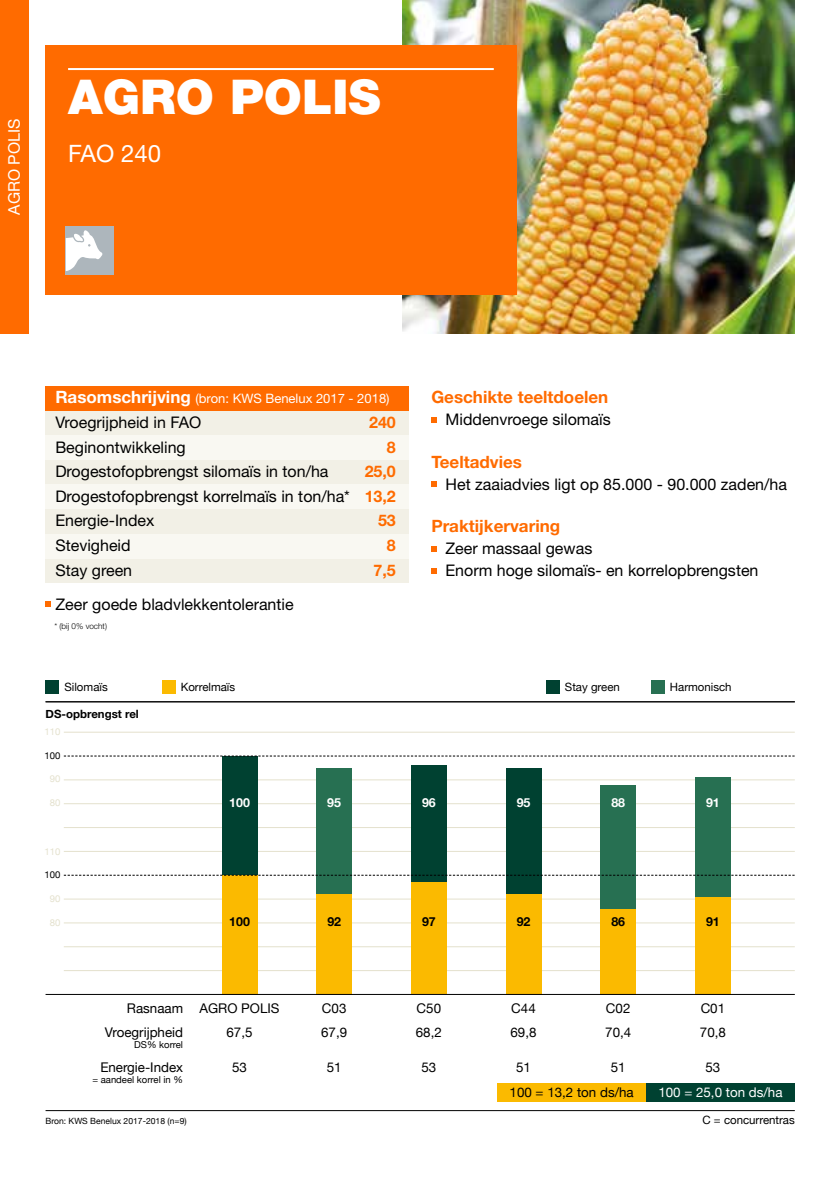
<style>
.page{position:relative;width:840px;height:1191px;background:#fff}
.page>*{position:absolute;margin:0;border:0;box-sizing:border-box;transform-origin:0 0}
.t1{font:900 48px "Helvetica Neue LT Std";color:#fff}
.t2{font:24px "Helvetica Neue LT Std";color:#fff}
.t3{font:700 17px "Helvetica Neue LT Std";color:#ff6b00}
.t4{font:16px/24.6px "Helvetica Neue LT Std";color:#000}
.t5{font:700 16px "Helvetica Neue LT Std";color:#ff6b00}
.t6{font:16px "Helvetica Neue LT Std";color:#fff}
.t7{font:13.4px/23.6px "Helvetica Neue";color:#000}
.t8{font:13.4px "Helvetica Neue";color:#fff}
.t9{font:13px "Helvetica Neue LT Std";color:#fff}
.t10{font:700 12.4px "Helvetica Neue";color:#fff}
.t11{font:700 12.4px "Helvetica Neue";color:#000}
.t12{font:11.4px "Helvetica Neue";color:#000}
.t13{font:700 11.4px "Helvetica Neue";color:#000}
.t14{font:9.6px "Helvetica Neue";color:#000}
.t15{font:9.6px "Helvetica Neue";color:#e4e1cd}
.t16{font:8.6px "Helvetica Neue";color:#000}
.t17{font:300 8.2px "Helvetica Neue LT Std";color:#000}
.s1{font-weight:700;font-size:17px}
.s2{font-weight:700;color:#ff6b00}
</style>
<div class="page">
<img style="left:403px;top:0;width:391px;height:333px">
<div style="left:45px;top:45px;width:471px;height:250px;background:#ff6b00"></div>
<hr style="left:68px;top:68px;width:425px;height:2px;background:#fff">
<div style="left:66px;top:226px;width:48px;height:48px;background:#adb6bc"></div>
<svg style="left:66px;top:230px;width:37px;height:41px"></svg>
<div style="left:0;top:0;width:28px;height:333px;background:#ff6b00"></div>
<svg style="left:431px;top:417px;width:6px;height:5px"></svg>
<svg style="left:431px;top:481px;width:6px;height:6px"></svg>
<svg style="left:431px;top:546px;width:6px;height:5px"></svg>
<svg style="left:431px;top:568px;width:6px;height:5px"></svg>
<div style="left:45px;top:386px;width:363px;height:25px;background:#ff6b00"></div>
<div style="left:45px;top:411px;width:363px;height:24px;background:#f2f0e6"></div>
<div style="left:45px;top:460px;width:363px;height:24px;background:#f2f0e6"></div>
<div style="left:45px;top:509px;width:363px;height:25px;background:#f2f0e6"></div>
<div style="left:45px;top:558px;width:363px;height:25px;background:#f2f0e6"></div>
<div style="left:45px;top:435px;width:363px;height:25px;background:#f9f8f2"></div>
<div style="left:45px;top:484px;width:363px;height:25px;background:#f9f8f2"></div>
<div style="left:45px;top:534px;width:363px;height:24px;background:#f9f8f2"></div>
<svg style="left:45px;top:601px;width:6px;height:6px"></svg>
<hr style="left:46px;top:1110px;width:748px;height:1px;background:#000">
<div style="left:497px;top:1082px;width:148px;height:19px;background:#fbba00"></div>
<div style="left:645px;top:1082px;width:149px;height:19px;background:#004131"></div>
<div style="left:46px;top:680px;width:13px;height:14px;background:#004131"></div>
<div style="left:545px;top:680px;width:14px;height:14px;background:#004131"></div>
<div style="left:162px;top:680px;width:13px;height:14px;background:#fbba00"></div>
<div style="left:650px;top:680px;width:14px;height:14px;background:#277052"></div>
<hr style="left:46px;top:701px;width:748px;height:1px;background:#000">
<hr style="left:64px;top:970px;width:730px;height:1px;background:#e4e1cd">
<hr style="left:64px;top:946px;width:730px;height:1px;background:#e4e1cd">
<hr style="left:64px;top:922px;width:730px;height:1px;background:#e4e1cd">
<hr style="left:64px;top:898px;width:730px;height:1px;background:#e4e1cd">
<hr style="left:64px;top:851px;width:730px;height:1px;background:#e4e1cd">
<hr style="left:64px;top:827px;width:730px;height:1px;background:#e4e1cd">
<hr style="left:64px;top:803px;width:730px;height:1px;background:#e4e1cd">
<hr style="left:64px;top:779px;width:730px;height:1px;background:#e4e1cd">
<hr style="left:64px;top:732px;width:730px;height:1px;background:#e4e1cd">
<div style="left:222px;top:756px;width:35px;height:238px;background:#004131"></div>
<div style="left:316px;top:768px;width:35px;height:226px;background:#277052"></div>
<div style="left:411px;top:765px;width:35px;height:229px;background:#004131"></div>
<div style="left:505px;top:768px;width:36px;height:226px;background:#004131"></div>
<div style="left:600px;top:784px;width:35px;height:210px;background:#277052"></div>
<div style="left:695px;top:777px;width:35px;height:217px;background:#277052"></div>
<div style="left:222px;top:875px;width:35px;height:119px;background:#fbba00"></div>
<div style="left:316px;top:894px;width:35px;height:100px;background:#fbba00"></div>
<div style="left:411px;top:882px;width:35px;height:112px;background:#fbba00"></div>
<div style="left:505px;top:894px;width:36px;height:100px;background:#fbba00"></div>
<div style="left:600px;top:908px;width:35px;height:86px;background:#fbba00"></div>
<div style="left:695px;top:896px;width:35px;height:98px;background:#fbba00"></div>
<hr style="left:46px;top:994px;width:748px;height:1px;background:#000">
<svg style="left:64px;top:875px;width:730px;height:1px"></svg>
<svg style="left:64px;top:755px;width:730px;height:1px"></svg>
<p class="t6" style="left:5px;top:215px;width:98px;rotate:-90deg">AGRO POLIS</p>
<h1 class="t1" style="left:68px;top:68px;width:314px">AGRO POLIS</h1>
<h2 class="t2" style="left:68px;top:139px;width:94px">FAO 240</h2>
<p class="t9" style="left:55px;top:391px;width:335px"><span class="s1">Rasomschrijving</span> (bron: KWS Benelux 2017 - 2018)</p>
<p class="t4" style="left:55px;top:410px;width:147px">Vroegrijpheid in FAO</p>
<p class="t5" style="left:369px;top:412px;width:28px">240</p>
<p class="t4" style="left:55px;top:434px;width:132px">Beginontwikkeling</p>
<p class="t5" style="left:387px;top:437px;width:10px">8</p>
<p class="t4" style="left:55px;top:459px;width:274px">Drogestofopbrengst silomaïs in ton/ha</p>
<p class="t4" style="left:55px;top:459px;width:342px;text-align:justify;text-indent:309px"><span class="s2">25,0<br></span>Drogestofopbrengst korrelmaïs in ton/ha* <span class="s2">13,2<br></span>Energie-Index</p>
<p class="t5" style="left:378px;top:511px;width:19px">53</p>
<p class="t4" style="left:55px;top:533px;width:77px">Stevigheid</p>
<p class="t5" style="left:387px;top:535px;width:10px">8</p>
<p class="t4" style="left:55px;top:557px;width:78px">Stay green</p>
<p class="t5" style="left:373px;top:560px;width:24px">7,5</p>
<p class="t4" style="left:55px;top:591px;width:239px">Zeer goede bladvlekkentolerantie</p>
<p class="t17" style="left:54px;top:621px;width:54px">* (bij 0% vocht)</p>
<p class="t3" style="left:431px;top:387px;width:178px">Geschikte teeltdoelen</p>
<p class="t4" style="left:445px;top:407px;width:167px">Middenvroege silomaïs</p>
<p class="t3" style="left:431px;top:451px;width:92px">Teeltadvies</p>
<p class="t4" style="left:445px;top:472px;width:343px">Het zaaiadvies ligt op 85.000 - 90.000 zaden/ha</p>
<p class="t3" style="left:431px;top:516px;width:130px">Praktijkervaring</p>
<p class="t4" style="left:445px;top:537px;width:314px;line-height:22px">Zeer massaal gewas<br>Enorm hoge silomaïs- en korrelopbrengsten</p>
<p class="t12" style="left:64px;top:679px;width:45px">Silomaïs</p>
<p class="t12" style="left:181px;top:679px;width:56px">Korrelmaïs</p>
<p class="t12" style="left:564px;top:679px;width:56px">Stay green</p>
<p class="t12" style="left:669px;top:679px;width:63px">Harmonisch</p>
<p class="t13" style="left:46px;top:704px;width:95px">DS-opbrengst rel</p>
<p class="t15" style="left:45px;top:724px;width:17px">110</p>
<p class="t14" style="left:45px;top:748px;width:17px">100</p>
<p class="t15" style="left:50px;top:772px;width:12px">90</p>
<p class="t15" style="left:50px;top:796px;width:12px">80</p>
<p class="t15" style="left:45px;top:844px;width:17px">110</p>
<p class="t14" style="left:45px;top:868px;width:17px">100</p>
<p class="t15" style="left:50px;top:892px;width:12px">90</p>
<p class="t15" style="left:50px;top:915px;width:12px">80</p>
<p class="t10" style="left:229px;top:792px;width:22px">100</p>
<p class="t10" style="left:327px;top:792px;width:15px">95</p>
<p class="t10" style="left:422px;top:792px;width:15px">96</p>
<p class="t10" style="left:516px;top:792px;width:15px">95</p>
<p class="t10" style="left:611px;top:792px;width:15px">88</p>
<p class="t10" style="left:705px;top:792px;width:15px">91</p>
<p class="t11" style="left:229px;top:911px;width:22px">100</p>
<p class="t11" style="left:327px;top:911px;width:15px">92</p>
<p class="t11" style="left:422px;top:911px;width:15px">97</p>
<p class="t11" style="left:516px;top:911px;width:15px">92</p>
<p class="t11" style="left:611px;top:911px;width:15px">86</p>
<p class="t11" style="left:705px;top:911px;width:15px">91</p>
<p class="t7" style="left:105px;top:997px;width:80px;text-align:right">Rasnaam<br>Vroegrijpheid</p>
<p class="t14" style="left:134px;top:1038px;width:50px">DS% korrel</p>
<p class="t7" style="left:100px;top:1056px;width:84px">Energie-Index</p>
<p class="t14" style="left:92px;top:1073px;width:92px">= aandeel korrel in %</p>
<p class="t7" style="left:199px;top:997px;width:82px;text-align:center">AGRO POLIS<br>67,5</p>
<p class="t7" style="left:232px;top:1056px;width:16px">53</p>
<p class="t7" style="left:321px;top:997px;width:27px">C03<br>67,9</p>
<p class="t7" style="left:326px;top:1056px;width:16px">51</p>
<p class="t7" style="left:415px;top:997px;width:27px">C50<br>68,2</p>
<p class="t7" style="left:421px;top:1056px;width:16px">53</p>
<p class="t7" style="left:510px;top:997px;width:27px">C44<br>69,8</p>
<p class="t7" style="left:516px;top:1056px;width:16px">51</p>
<p class="t7" style="left:605px;top:997px;width:27px">C02<br>70,4</p>
<p class="t7" style="left:610px;top:1056px;width:16px">51</p>
<p class="t7" style="left:699px;top:997px;width:27px">C01<br>70,8</p>
<p class="t7" style="left:705px;top:1056px;width:16px">53</p>
<p class="t7" style="left:509px;top:1080px;width:125px">100 = 13,2 ton ds/ha</p>
<p class="t8" style="left:658px;top:1082px;width:125px">100 = 25,0 ton ds/ha</p>
<p class="t16" style="left:46px;top:1115px;width:143px">Bron: KWS Benelux 2017-2018 (n=9)</p>
<p class="t12" style="left:702px;top:1112px;width:94px">C = concurrentras</p>
</div>
